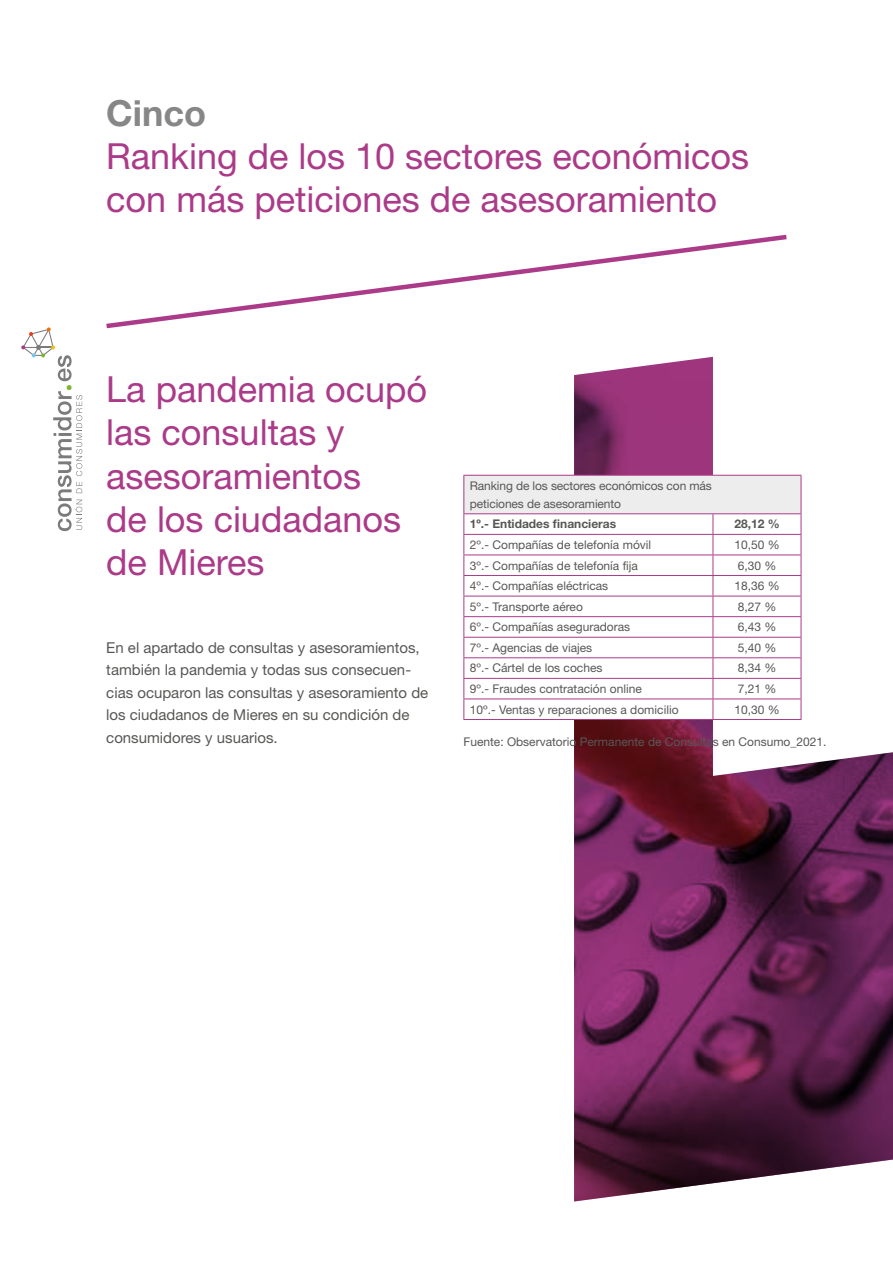
<style>
.page{position:relative;width:893px;height:1263px;background:#fff}
.page>*{position:absolute;margin:0;border:0;box-sizing:border-box;transform-origin:0 0}
.t1{font:36px/43.2px "Helvetica Neue LT Std";color:#ab3a89}
.t2{font:700 36px "Helvetica Neue LT Std";color:#878787}
.t3{font:15px/22.5px "Helvetica Neue LT Std";color:#575756}
.t4{font:12px/18px "Helvetica Neue LT Std";color:#575756}
.t5{font:700 12px "Helvetica Neue LT Std";color:#575756}
</style>
<div class="page">
<svg style="left:21px;top:327px;width:61px;height:204px"></svg>
<img style="left:574px;top:356px;width:319px;height:845px">
<svg style="left:713px;top:356px;width:180px;height:420px"></svg>
<svg style="left:106px;top:234px;width:681px;height:95px"></svg>
<div style="left:464px;top:475px;width:337px;height:39px;background:#ededed"></div>
<svg style="left:464px;top:514px;width:337px;height:205px"></svg>
<hr style="left:463px;top:475px;width:250px;height:1px;background:#ab3a89">
<hr style="left:463px;top:476px;width:1px;height:37px;background:#ab3a89">
<hr style="left:713px;top:475px;width:88px;height:1px;background:#ab3a89">
<hr style="left:801px;top:476px;width:1px;height:37px;background:#ab3a89">
<hr style="left:463px;top:513px;width:250px;height:1px;background:#ab3a89">
<hr style="left:713px;top:513px;width:88px;height:1px;background:#ab3a89">
<hr style="left:463px;top:534px;width:250px;height:1px;background:#ab3a89">
<hr style="left:713px;top:534px;width:88px;height:1px;background:#ab3a89">
<hr style="left:463px;top:555px;width:250px;height:1px;background:#ab3a89">
<hr style="left:713px;top:555px;width:88px;height:1px;background:#ab3a89">
<hr style="left:463px;top:575px;width:250px;height:1px;background:#ab3a89">
<hr style="left:713px;top:575px;width:88px;height:1px;background:#ab3a89">
<hr style="left:463px;top:596px;width:250px;height:1px;background:#ab3a89">
<hr style="left:713px;top:596px;width:88px;height:1px;background:#ab3a89">
<hr style="left:463px;top:616px;width:250px;height:1px;background:#ab3a89">
<hr style="left:713px;top:616px;width:88px;height:1px;background:#ab3a89">
<hr style="left:463px;top:637px;width:250px;height:1px;background:#ab3a89">
<hr style="left:713px;top:637px;width:88px;height:1px;background:#ab3a89">
<hr style="left:463px;top:657px;width:250px;height:1px;background:#ab3a89">
<hr style="left:713px;top:657px;width:88px;height:1px;background:#ab3a89">
<hr style="left:463px;top:678px;width:250px;height:1px;background:#ab3a89">
<hr style="left:713px;top:678px;width:88px;height:1px;background:#ab3a89">
<hr style="left:463px;top:698px;width:250px;height:1px;background:#ab3a89">
<svg style="left:463px;top:514px;width:1px;height:205px"></svg>
<hr style="left:713px;top:698px;width:88px;height:1px;background:#ab3a89">
<svg style="left:713px;top:514px;width:1px;height:205px"></svg>
<svg style="left:801px;top:514px;width:1px;height:205px"></svg>
<hr style="left:463px;top:719px;width:250px;height:1px;background:#ab3a89">
<hr style="left:713px;top:719px;width:88px;height:1px;background:#ab3a89">
<h1 class="t2" style="left:106px;top:91px;width:101px">Cinco</h1>
<h1 class="t1" style="left:106px;top:134px;width:644px">Ranking de los 10 sectores económicos con más peticiones de asesoramiento</h1>
<h1 class="t1" style="left:106px;top:367px;width:322px">La pandemia ocupó las consultas y asesoramientos<br>de los ciudadanos de Mieres</h1>
<p class="t3" style="left:106px;top:636px;width:324px">En el apartado de consultas y asesoramientos, también la pandemia y todas sus consecuen&shy;cias ocuparon las consultas y asesoramiento de los ciudadanos de Mieres en su condición de consumidores y usuarios.</p>
<p class="t4" style="left:470px;top:476px;width:244px">Ranking de los sectores económicos con más peticiones de asesoramiento</p>
<p class="t5" style="left:470px;top:517px;width:148px">1º.- Entidades financieras</p>
<p class="t5" style="left:734px;top:517px;width:47px">28,12 %</p>
<p class="t4" style="left:470px;top:535px;width:183px">2º.- Compañías de telefonía móvil</p>
<p class="t4" style="left:734px;top:535px;width:47px">10,50 %</p>
<p class="t4" style="left:470px;top:556px;width:170px">3º.- Compañías de telefonía fija</p>
<p class="t4" style="left:738px;top:556px;width:40px">6,30 %</p>
<p class="t4" style="left:470px;top:577px;width:140px">4º.- Compañías eléctricas</p>
<p class="t4" style="left:734px;top:577px;width:47px">18,36 %</p>
<p class="t4" style="left:470px;top:597px;width:115px">5º.- Transporte aéreo</p>
<p class="t4" style="left:738px;top:597px;width:40px">8,27 %</p>
<p class="t4" style="left:470px;top:618px;width:162px">6º.- Compañías aseguradoras</p>
<p class="t4" style="left:738px;top:618px;width:40px">6,43 %</p>
<p class="t4" style="left:470px;top:638px;width:124px">7º.- Agencias de viajes</p>
<p class="t4" style="left:738px;top:638px;width:40px">5,40 %</p>
<p class="t4" style="left:470px;top:659px;width:134px">8º.- Cártel de los coches</p>
<p class="t4" style="left:738px;top:659px;width:40px">8,34 %</p>
<p class="t4" style="left:470px;top:679px;width:173px">9º.- Fraudes contratación online</p>
<p class="t4" style="left:738px;top:679px;width:40px">7,21 %</p>
<p class="t4" style="left:470px;top:700px;width:210px">10º.- Ventas y reparaciones a domicilio</p>
<p class="t4" style="left:734px;top:700px;width:47px">10,30 %</p>
<p class="t4" style="left:463px;top:732px;width:364px">Fuente: Observatorio Permanente de Consultas en Consumo_2021.</p>
</div>
